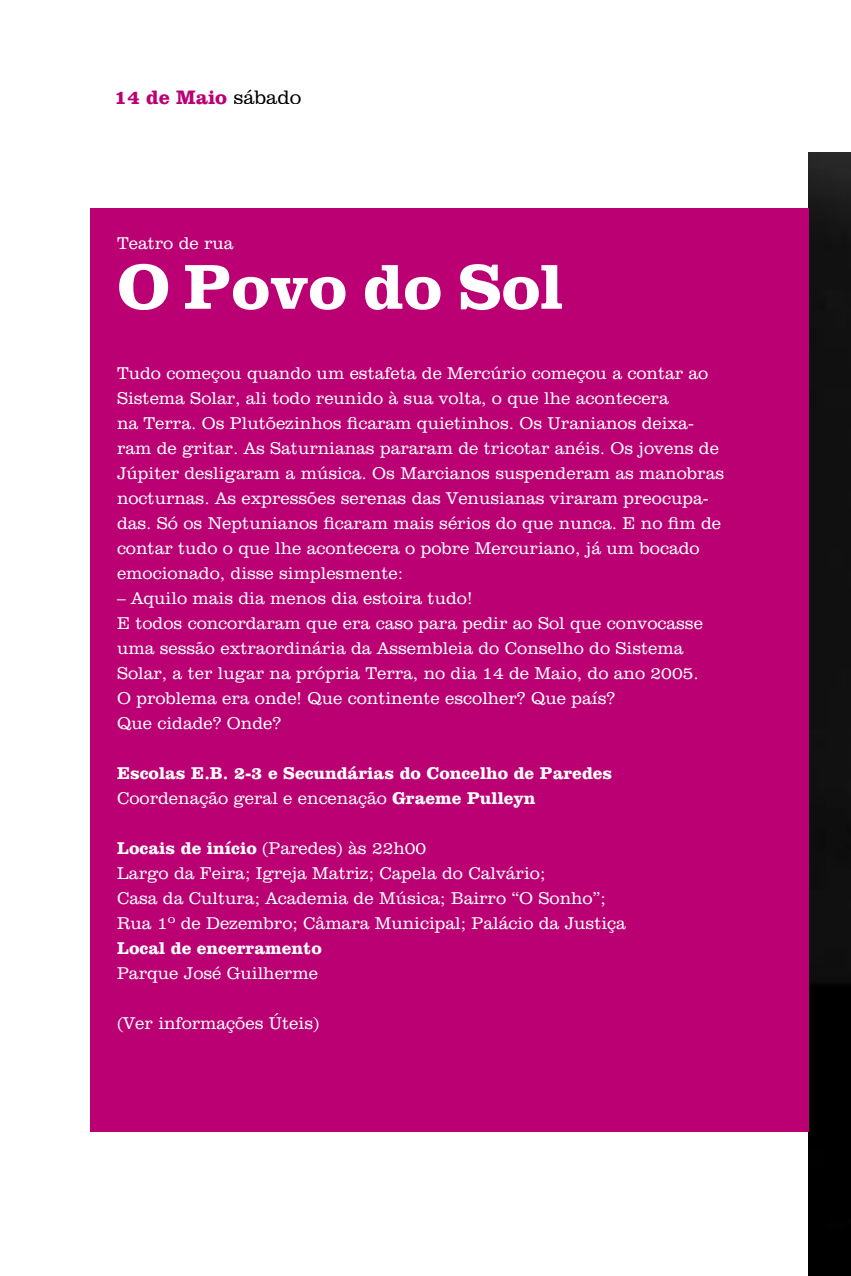
<style>
.page{position:relative;width:851px;height:1276px;background:#fff}
.page>*{position:absolute;margin:0;border:0;box-sizing:border-box;transform-origin:0 0}
.t1{font:65px "Clarendon Bold BT";color:#fff}
.t2{font:20px "Clarendon Bold BT";color:#bb0074}
.t3{font:17.5px/25px "Clarendon Light BT";color:#fff}
.t4{font:17.5px "Clarendon Bold BT";color:#fff}
.s1{font-family:"Clarendon Light BT";color:#000}
.s2{font-family:"Clarendon Bold BT"}
</style>
<div class="page">
<img style="left:808px;top:152px;width:42px;height:1124px">
<div style="left:90px;top:208px;width:718px;height:923px;background:#bb0074"></div>
<p class="t2" style="left:114px;top:84px;width:188px">14 de Maio <span class="s1">sábado</span></p>
<p class="t3" style="left:117px;top:230px;width:118px">Teatro de rua</p>
<h1 class="t1" style="left:117px;top:246px;width:447px">O Povo do Sol</h1>
<p class="t3" style="left:117px;top:360px;width:608px">Tudo começou quando um estafeta de Mercúrio começou a contar ao Sistema Solar, ali todo reunido à sua volta, o que lhe acontecera<br>na Terra. Os Plutõezinhos ficaram quietinhos. Os Uranianos deixa&shy;ram de gritar. As Saturnianas pararam de tricotar anéis. Os jovens de Júpiter desligaram a música. Os Marcianos suspenderam as manobras nocturnas. As expressões serenas das Venusianas viraram preocupa&shy;das. Só os Neptunianos ficaram mais sérios do que nunca. E no fim de contar tudo o que lhe acontecera o pobre Mercuriano, já um bocado emocionado, disse simplesmente:</p>
<p class="t3" style="left:117px;top:585px;width:587px">– Aquilo mais dia menos dia estoira tudo!<br>E todos concordaram que era caso para pedir ao Sol que convocasse uma sessão extraordinária da Assembleia do Conselho do Sistema Solar, a ter lugar na própria Terra, no dia 14 de Maio, do ano 2005.<br>O problema era onde! Que continente escolher? Que país?<br>Que cidade? Onde?</p>
<p class="t4" style="left:117px;top:762px;width:496px">Escolas E.B. 2-3 e Secundárias do Concelho de Paredes</p>
<p class="t3" style="left:117px;top:785px;width:420px">Coordenação geral e encenação <span class="s2">Graeme Pulleyn</span></p>
<p class="t3" style="left:117px;top:835px;width:510px"><span class="s2">Locais de início</span> (Paredes) às 22h00<br>Largo da Feira; Igreja Matriz; Capela do Calvário;<br>Casa da Cultura; Academia de Música; Bairro “O Sonho”; Rua 1º de Dezembro; Câmara Municipal; Palácio da Justiça</p>
<p class="t4" style="left:117px;top:937px;width:206px">Local de encerramento</p>
<p class="t3" style="left:117px;top:960px;width:202px">Parque José Guilherme</p>
<p class="t3" style="left:117px;top:1010px;width:204px">(Ver informações Úteis)</p>
</div>
